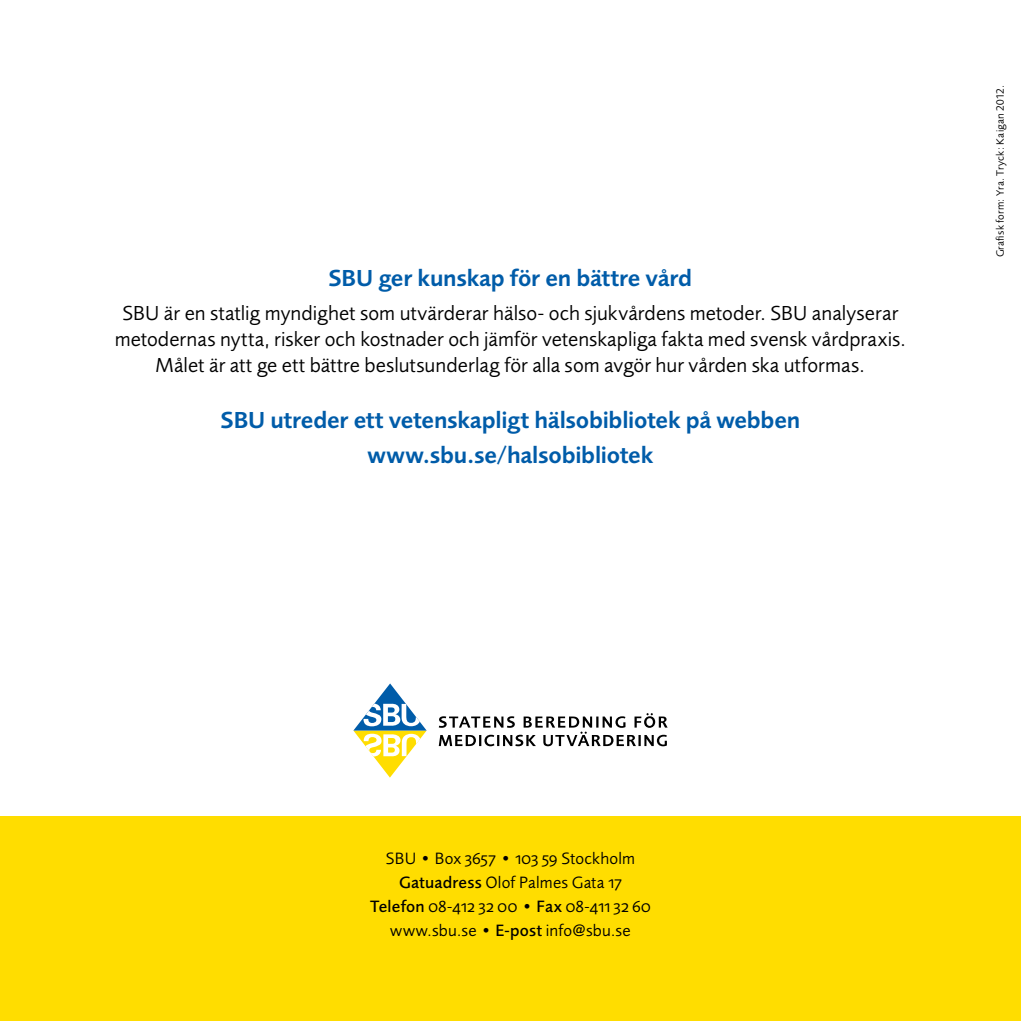
<style>
.page{position:relative;width:1021px;height:1021px;background:#fff}
.page>*{position:absolute;margin:0;border:0;box-sizing:border-box;transform-origin:0 0}
.t1{font:600 24px/35.4px "Foundry Sans";letter-spacing:-.01em;color:#005ca9;text-align:center}
.t2{font:21px/26px "Foundry Sans";letter-spacing:.005em;color:#000;text-align:center}
.t3{font:17px/24px "Foundry Sans";letter-spacing:.015em;color:#000;text-align:center}
.t4{font:17px "Foundry Sans Expert";letter-spacing:.005em;color:#000}
.t5{font:11px "Foundry Sans";letter-spacing:.025em;color:#000}
.s1{font-family:"Foundry Sans Expert"}
.s2{font-weight:500}
.s3{font-family:"Foundry Sans";font-weight:500}
.s4{font-family:"Foundry Sans"}
</style>
<div class="page">
<div style="left:0;top:816px;width:1020px;height:204px;background:#fd0"></div>
<svg style="left:353px;top:683px;width:73px;height:94px"></svg>
<svg style="left:439px;top:713px;width:228px;height:33px"></svg>
<p class="t1" style="left:328px;top:260px;width:365px">SBU ger kunskap för en bättre vård</p>
<p class="t2" style="left:115px;top:299px;width:793px">SBU är en statlig myndighet som utvärderar hälso- och sjukvårdens metoder. SBU analyserar metodernas nytta, risker och kostnader och jämför vetenskapliga fakta med svensk vårdpraxis.<br>Målet är att ge ett bättre beslutsunderlag för alla som avgör hur vården ska utformas.</p>
<p class="t1" style="left:220px;top:402px;width:581px">SBU utreder ett vetenskapligt hälsobibliotek på webben www.sbu.se/halsobibliotek</p>
<p class="t5" style="left:993px;top:257px;width:174px;rotate:-90deg">Grafisk form: Yra. Tryck: Kaigan 2012.</p>
<p class="t3" style="left:386px;top:846px;width:251px">SBU • Box <span class="s1">3657</span> • <span class="s1">103 59</span> Stockholm<br><span class="s2">Gatuadress</span> Olof Palmes Gata <span class="s1">17</span></p>
<p class="t4" style="left:370px;top:896px;width:282px"><span class="s3">Telefon</span> 08-412 32 00 <span class="s4">•</span> <span class="s3">Fax</span> 08-411 32 60</p>
<p class="t3" style="left:390px;top:918px;width:242px">www.sbu.se • <span class="s2">E-post</span> info@sbu.se</p>
</div>
